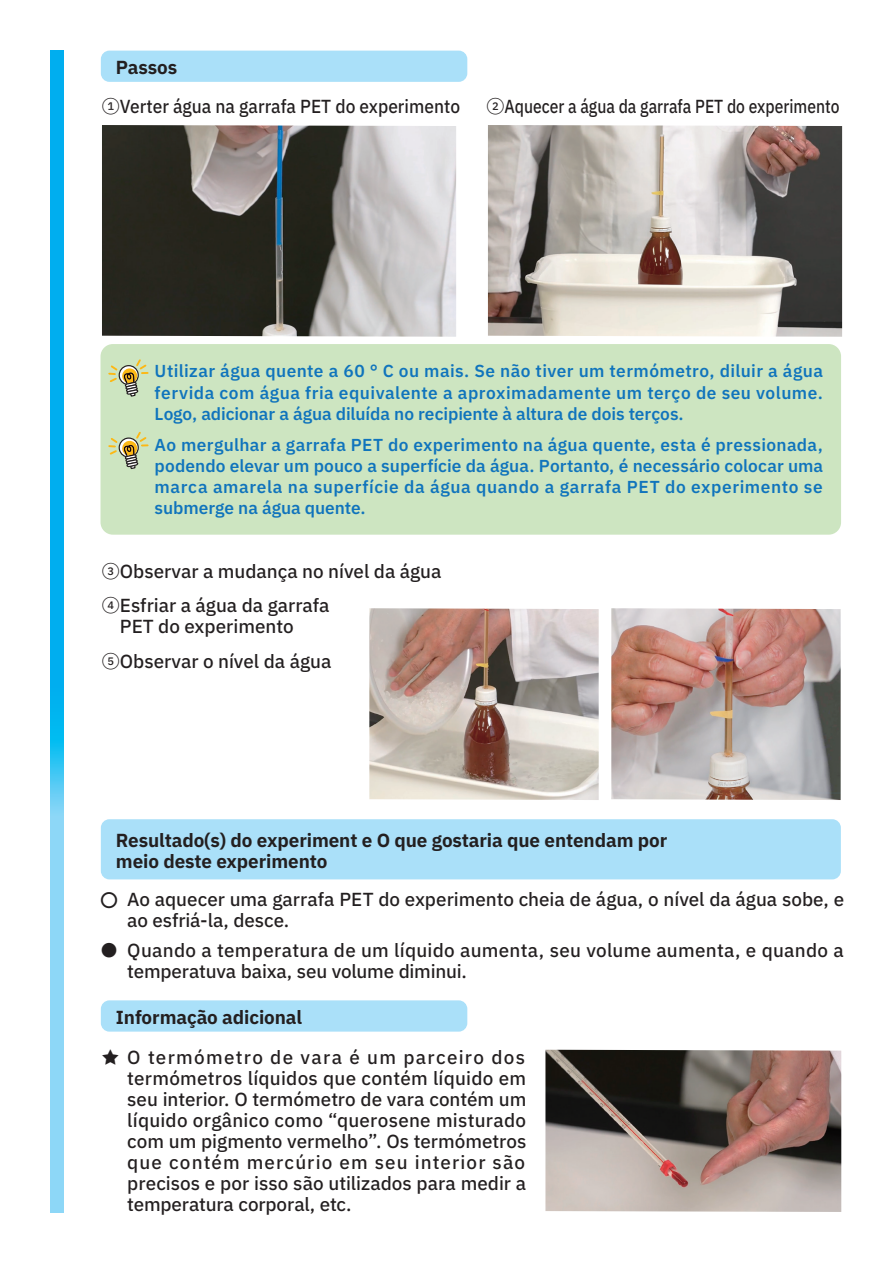
<style>
.page{position:relative;width:893px;height:1263px;background:#fff}
.page>*{position:absolute;margin:0;border:0;box-sizing:border-box;transform-origin:0 0}
.t1{font:18px/21px "IBM Plex Sans JP Medm";color:#231f20}
.t2{font:700 18px/21px "IBM Plex Sans JP";letter-spacing:-.005em;color:#231f20}
.t3{font:16.5px/21px "IBM Plex Sans JP Sm Bld";color:#1074bc;text-align:justify}
</style>
<div class="page">
<svg style="left:51px;top:50px;width:13px;height:1162px;background:#34bef2"></svg>
<img style="left:102px;top:125px;width:354px;height:212px">
<img style="left:369px;top:608px;width:230px;height:192px">
<img style="left:611px;top:608px;width:230px;height:192px">
<img style="left:488px;top:125px;width:354px;height:212px">
<img style="left:545px;top:1050px;width:296px;height:162px">
<div style="left:101px;top:344px;width:740px;height:191px;background:#cde5c1;border-radius:12px"></div>
<svg style="left:108px;top:359px;width:40px;height:38px"></svg>
<svg style="left:108px;top:431px;width:40px;height:38px"></svg>
<div style="left:101px;top:51px;width:366px;height:31px;background:#aae0f9;border-radius:9px"></div>
<div style="left:101px;top:819px;width:740px;height:60px;background:#aae0f9;border-radius:9px"></div>
<div style="left:101px;top:1000px;width:366px;height:32px;background:#aae0f9;border-radius:9px"></div>
<p class="t2" style="left:116px;top:55px;width:63px">Passos</p>
<p class="t1" style="left:102px;top:94px;width:360px">①Verter água na garrafa PET do experimento</p>
<p class="t1" style="left:487px;top:94px;width:354px">②Aquecer a água da garrafa PET do experimento</p>
<p class="t3" style="left:155px;top:360px;width:670px">Utilizar água quente a 60 °C ou mais. Se não tiver um termómetro, diluir a água fervida com água fria equivalente a aproximadamente um terço de seu volume.<br>Logo, adicionar a água diluída no recipiente à altura de dois terços.</p>
<p class="t3" style="left:155px;top:433px;width:670px">Ao mergulhar a garrafa PET do experimento na água quente, esta é pressionada, podendo elevar um pouco a superfície da água. Portanto, é necessário colocar uma marca amarela na superfície da água quando a garrafa PET do experimento se submerge na água quente.</p>
<p class="t1" style="left:102px;top:553px;width:341px;line-height:34.5px">③Observar a mudança no nível da água<br>④Esfriar a água da garrafa</p>
<p class="t1" style="left:102px;top:608px;width:231px;line-height:34.5px">　PET do experimento<br>⑤Observar o nível da água</p>
<p class="t2" style="left:116px;top:828px;width:553px">Resultado(s) do experiment e O que gostaria que entendam por meio deste experimento</p>
<p class="t1" style="left:100px;top:888px;width:19px">〇</p>
<p class="t1" style="left:100px;top:939px;width:19px">●</p>
<p class="t1" style="left:127px;top:888px;width:719px">Ao aquecer uma garrafa PET do experimento cheia de água, o nível da água sobe, e ao esfriá-la, desce.</p>
<p class="t1" style="left:127px;top:939px;width:718px">Quando a temperatura de um líquido aumenta, seu volume aumenta, e quando a temperatuva baixa, seu volume diminui.</p>
<p class="t2" style="left:116px;top:1005px;width:188px">Informação adicional</p>
<p class="t1" style="left:127px;top:1045px;width:401px;text-align:justify;text-indent:-26px">★ O termómetro de vara é um parceiro dos termómetros líquidos que contém líquido em seu interior. O termómetro de vara contém um líquido orgânico como “querosene misturado com um pigmento vermelho”. Os termómetros que contém mercúrio em seu interior são precisos e por isso são utilizados para medir a temperatura corporal, etc.</p>
</div>
